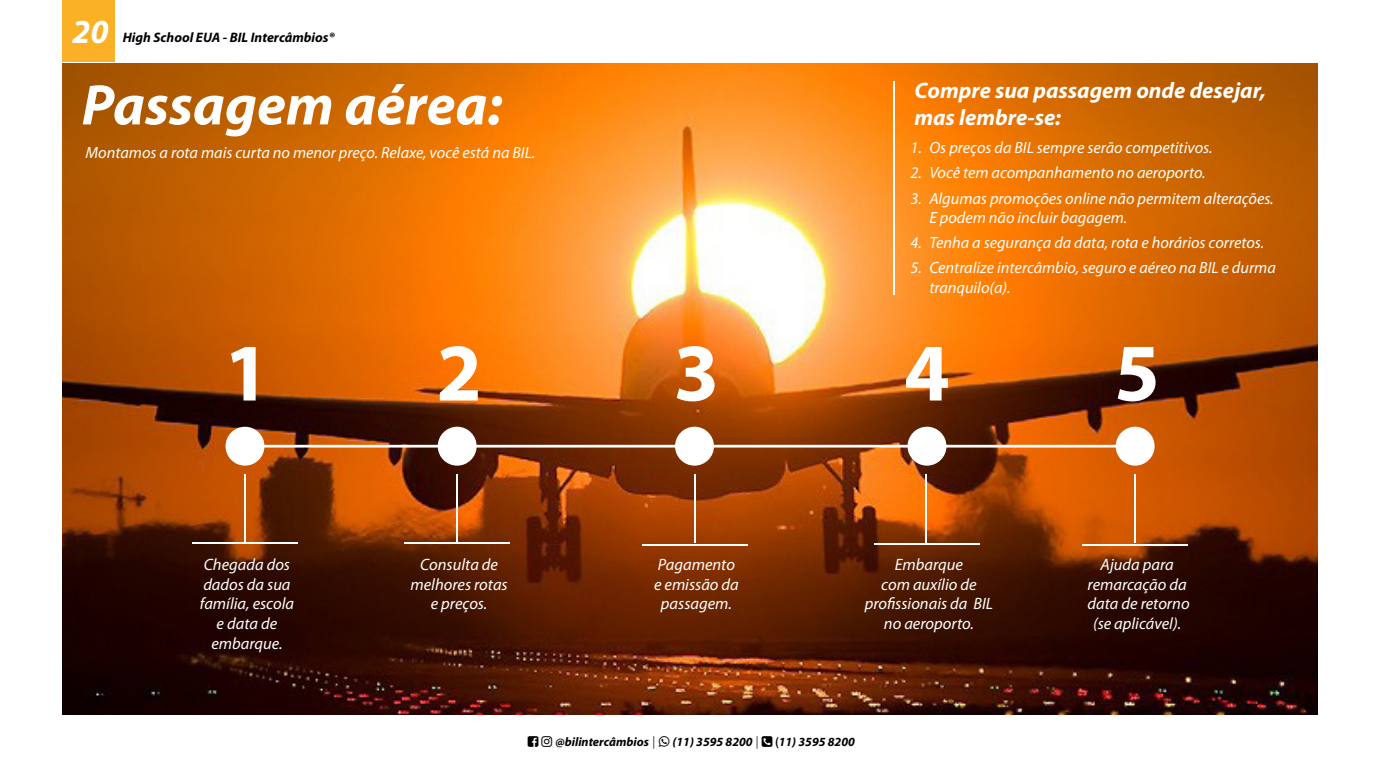
<style>
.page{position:relative;width:1380px;height:776px;background:#fff}
.page>*{position:absolute;margin:0;border:0;box-sizing:border-box;transform-origin:0 0}
.t1{font:700 82.38px "Myriad Pro";color:#fff}
.t2{font:italic 700 57.62px "Myriad Pro";color:#fff}
.t3{font:italic 700 33.75px "Myriad Pro";color:#fff}
.t4{font:italic 700 22.5px/27px "Myriad Pro";color:#fff}
.t5{font:italic 16.5px "Myriad Pro";color:#fff}
.t6{font:italic 16.25px/19.5px "Myriad Pro";color:#fff}
.t7{font:italic 700 13.75px "Myriad Pro";color:#000}
.t8{font:italic 700 12.5px "Myriad Pro";color:#000}
.s1{font-family:"Helvetica Neue";font-weight:300;font-style:normal}
.s2{font-family:"Helvetica Neue";font-weight:500;font-style:normal;font-stretch:condensed}
</style>
<div class="page">
<img style="left:62px;top:63px;width:1256px;height:651px">
<hr style="left:893px;top:81px;width:2px;height:214px;background:#fff">
<div style="left:227px;top:428px;width:36px;height:36px;background:#fff;border-radius:50%"></div>
<div style="left:226px;top:427px;width:38px;height:38px;border:2px solid #fff;border-radius:50%"></div>
<hr style="left:245px;top:445px;width:899px;height:2px;background:#fff">
<div style="left:1117px;top:428px;width:36px;height:36px;background:#fff;border-radius:50%"></div>
<div style="left:1116px;top:427px;width:39px;height:38px;border:2px solid #fff;border-radius:50%"></div>
<div style="left:439px;top:428px;width:36px;height:36px;background:#fff;border-radius:50%"></div>
<div style="left:438px;top:427px;width:39px;height:38px;border:2px solid #fff;border-radius:50%"></div>
<div style="left:676px;top:428px;width:37px;height:36px;background:#fff;border-radius:50%"></div>
<div style="left:675px;top:427px;width:39px;height:38px;border:2px solid #fff;border-radius:50%"></div>
<div style="left:909px;top:428px;width:36px;height:36px;background:#fff;border-radius:50%"></div>
<div style="left:908px;top:427px;width:38px;height:38px;border:2px solid #fff;border-radius:50%"></div>
<hr style="left:244px;top:474px;width:2px;height:69px;background:#fff">
<hr style="left:456px;top:474px;width:2px;height:69px;background:#fff">
<hr style="left:694px;top:474px;width:1px;height:69px;background:#fff">
<hr style="left:925px;top:474px;width:2px;height:69px;background:#fff">
<hr style="left:192px;top:542px;width:106px;height:1px;background:#fff">
<hr style="left:1134px;top:474px;width:2px;height:69px;background:#fff">
<hr style="left:405px;top:542px;width:105px;height:2px;background:#fff">
<hr style="left:642px;top:544px;width:105px;height:2px;background:#fff">
<hr style="left:874px;top:543px;width:106px;height:2px;background:#fff">
<hr style="left:1083px;top:544px;width:105px;height:2px;background:#fff">
<div style="left:62px;top:0;width:53px;height:62px;background:#fbb126"></div>
<p class="t3" style="left:72px;top:13px;width:38px">20</p>
<p class="t7" style="left:123px;top:30px;width:213px">High School EUA - BIL Intercâmbios®</p>
<p class="t2" style="left:82px;top:73px;width:422px">Passagem aérea:</p>
<p class="t6" style="left:86px;top:143px;width:451px">Montamos a rota mais curta no menor preço. Relaxe, você está na BIL.</p>
<p class="t4" style="left:915px;top:77px;width:353px">Compre sua passagem onde desejar, mas lembre-se:</p>
<p class="t6" style="left:911px;top:138px;width:303px">1. Os preços da BIL sempre serão competitivos.</p>
<p class="t6" style="left:911px;top:164px;width:297px">2. Você tem acompanhamento no aeroporto.</p>
<p class="t6" style="left:929px;top:189px;width:346px;text-indent:-19px">3. Algumas promoções online não permitem alterações.<br>E podem não incluir bagagem.</p>
<p class="t6" style="left:911px;top:233px;width:355px">4. Tenha a segurança da data, rota e horários corretos.</p>
<p class="t6" style="left:929px;top:258px;width:348px;text-indent:-19px">5. Centralize intercâmbio, seguro e aéreo na BIL e durma tranquilo(a).</p>
<p class="t1" style="left:224px;top:326px;width:47px">1</p>
<p class="t1" style="left:436px;top:326px;width:47px">2</p>
<p class="t1" style="left:674px;top:326px;width:47px">3</p>
<p class="t1" style="left:904px;top:326px;width:47px">4</p>
<p class="t1" style="left:1114px;top:326px;width:47px">5</p>
<p class="t5" style="left:204px;top:555px;width:88px">Chegada dos</p>
<p class="t5" style="left:203px;top:575px;width:89px">dados da sua</p>
<p class="t5" style="left:200px;top:595px;width:96px">família, escola</p>
<p class="t5" style="left:217px;top:614px;width:62px">e data de</p>
<p class="t5" style="left:211px;top:634px;width:73px">embarque.</p>
<p class="t5" style="left:420px;top:555px;width:79px">Consulta de</p>
<p class="t5" style="left:410px;top:575px;width:99px">melhores rotas</p>
<p class="t5" style="left:431px;top:595px;width:58px">e preços.</p>
<p class="t5" style="left:658px;top:555px;width:79px">Pagamento</p>
<p class="t5" style="left:654px;top:575px;width:86px">e emissão da</p>
<p class="t5" style="left:661px;top:595px;width:73px">passagem.</p>
<p class="t5" style="left:895px;top:555px;width:70px">Embarque</p>
<p class="t5" style="left:881px;top:575px;width:97px">com auxílio de</p>
<p class="t5" style="left:865px;top:595px;width:130px">profissionais da BIL</p>
<p class="t5" style="left:884px;top:614px;width:91px">no aeroporto.</p>
<p class="t8" style="left:555px;top:735px;width:101px">@bilintercâmbios <span class="s1">|</span></p>
<p class="t8" style="left:673px;top:735px;width:87px">(11) 3595 8200 <span class="s1">|</span></p>
<p class="t8" style="left:776px;top:735px;width:81px"><span class="s2">(</span>11) 3595 8200</p>
<p class="t5" style="left:1101px;top:555px;width:75px">Ajuda para</p>
<p class="t5" style="left:1088px;top:575px;width:101px">remarcação da</p>
<p class="t5" style="left:1088px;top:595px;width:104px">data de retorno</p>
<p class="t5" style="left:1093px;top:614px;width:90px">(se aplicável).</p>
</div>
